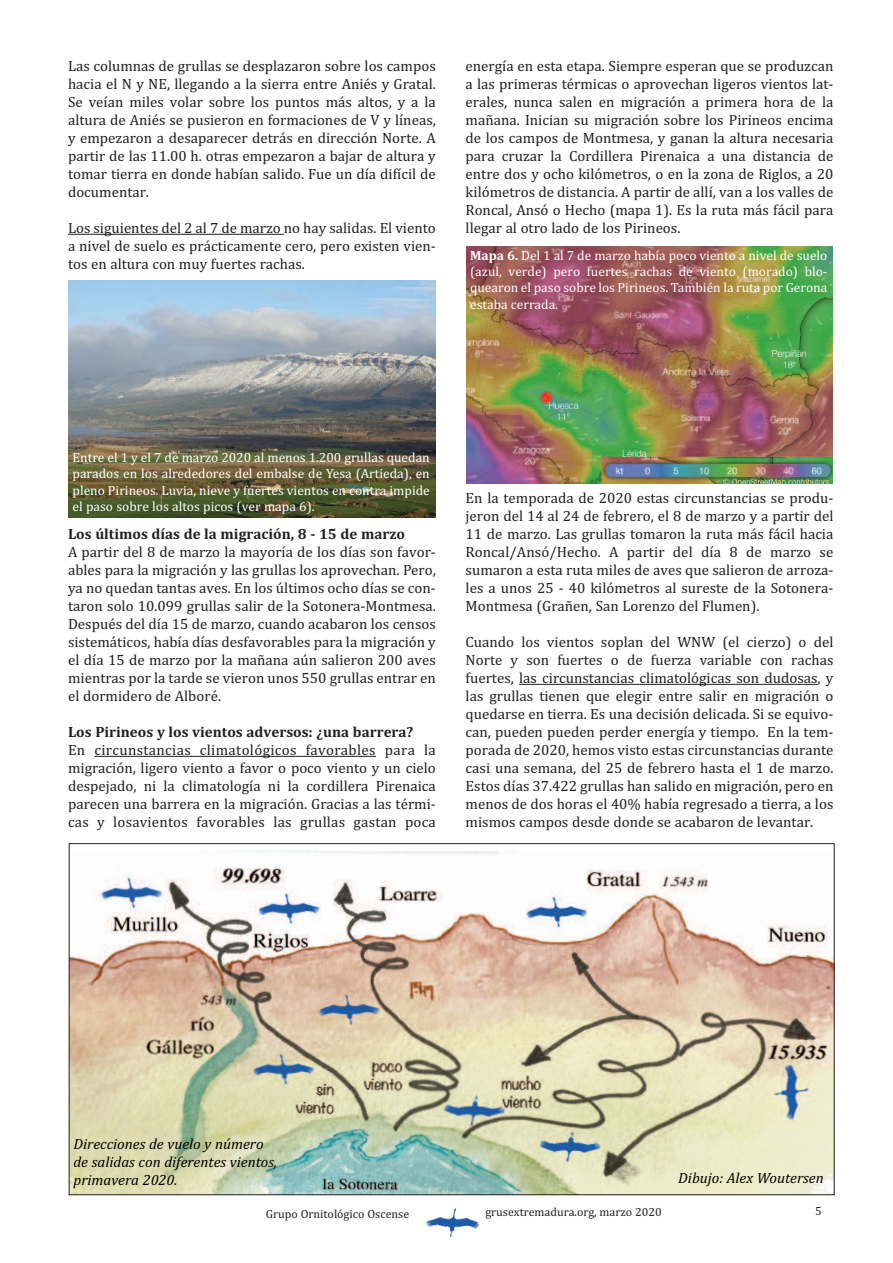
<style>
.page{position:relative;width:893px;height:1263px;background:#fff}
.page>*{position:absolute;margin:0;border:0;box-sizing:border-box;transform-origin:0 0}
.t1{font:15px/18px "Cambria";color:#231f20;text-align:justify}
.t2{font:italic 15px/18px "Cambria";color:#000}
.t3{font:700 15px "Cambria";color:#231f20}
.t4{font:13.5px/16.2px "Cambria";color:#fff;text-align:justify}
.t5{font:12px "Cambria";color:#231f20}
.s1{font-weight:700}
</style>
<div class="page">
<hr style="left:68px;top:234px;width:216px;height:1px;background:#231f20">
<hr style="left:94px;top:756px;width:282px;height:1px;background:#231f20">
<hr style="left:519px;top:684px;width:299px;height:1px;background:#231f20">
<img style="left:426px;top:1208px;width:54px;height:30px">
<img style="left:68px;top:281px;width:367px;height:237px">
<img style="left:466px;top:246px;width:367px;height:237px">
<img style="left:71px;top:850px;width:761px;height:343px">
<p class="t1" style="left:68px;top:57px;width:369px">Las columnas de grullas se desplazaron sobre los campos hacia el N y NE, llegando a la sierra entre Aniés y Gratal.<br>Se veían miles volar sobre los puntos más altos, y a la altura de Aniés se pusieron en formaciones de V y líneas, y empezaron a desaparecer detrás en dirección Norte. A partir de las 11.00 h. otras empezaron a bajar de altura y tomar tierra en donde habían salido. Fue un día difícil de documentar.</p>
<p class="t1" style="left:68px;top:219px;width:369px">Los siguientes del 2 al 7 de marzo no hay salidas. El viento a nivel de suelo es prácticamente cero, pero existen vien&shy;tos en altura con muy fuertes rachas.</p>
<p class="t1" style="left:466px;top:57px;width:369px">energía en esta etapa. Siempre esperan que se produzcan a las primeras térmicas o aprovechan ligeros vientos lat&shy;erales, nunca salen en migración a primera hora de la mañana. Inician su migración sobre los Pirineos encima de los campos de Montmesa, y ganan la altura necesaria para cruzar la Cordillera Pirenaica a una distancia de entre dos y ocho kilómetros, o en la zona de Riglos, a 20 kilómetros de distancia. A partir de allí, van a los valles de Roncal, Ansó o Hecho (mapa 1). Es la ruta más fácil para llegar al otro lado de los Pirineos.</p>
<p class="t4" style="left:470px;top:247px;width:359px"><span class="s1">Mapa 6.</span> Del 1 al 7 de marzo había poco viento a nivel de suelo (azul, verde) pero fuertes rachas de viento (morado) blo&shy;quearon el paso sobre los Pirineos. También la ruta por Gerona estaba cerrada.</p>
<p class="t4" style="left:73px;top:449px;width:359px">Entre el 1 y el 7 de marzo 2020 al menos 1.200 grullas quedan parados en los alrededores del embalse de Yesa (Artieda), en pleno Pirineos. Luvia, nieve y fuertes vientos en contra impide el paso sobre los altos picos (ver mapa 6).</p>
<p class="t3" style="left:68px;top:525px;width:339px">Los últimos días de la migración, 8 - 15 de marzo</p>
<p class="t1" style="left:68px;top:543px;width:369px">A partir del 8 de marzo la mayoría de los días son favor&shy;ables para la migración y las grullas los aprovechan. Pero, ya no quedan tantas aves. En los últimos ocho días se con&shy;taron solo 10.099 grullas salir de la Sotonera-Montmesa.<br>Después del día 15 de marzo, cuando acabaron los censos sistemáticos, había días desfavorables para la migración y el día 15 de marzo por la mañana aún salieron 200 aves mientras por la tarde se vieron unos 550 grullas entrar en el dormidero de Alboré.</p>
<p class="t3" style="left:68px;top:723px;width:347px">Los Pirineos y los vientos adversos: ¿una barrera?</p>
<p class="t1" style="left:68px;top:741px;width:369px">En circunstancias climatológicos favorables para la migración, ligero viento a favor o poco viento y un cielo despejado, ni la climatología ni la cordillera Pirenaica parecen una barrera en la migración. Gracias a las térmi&shy;cas y losavientos favorables las grullas gastan poca</p>
<p class="t1" style="left:466px;top:489px;width:369px">En la temporada de 2020 estas circunstancias se produ&shy;jeron del 14 al 24 de febrero, el 8 de marzo y a partir del 11 de marzo. Las grullas tomaron la ruta más fácil hacia Roncal/Ansó/Hecho. A partir del día 8 de marzo se sumaron a esta ruta miles de aves que salieron de arroza&shy;les a unos 25 - 40 kilómetros al sureste de la Sotonera-Montmesa (Grañen, San Lorenzo del Flumen).</p>
<p class="t1" style="left:466px;top:633px;width:369px">Cuando los vientos soplan del WNW (el cierzo) o del Norte y son fuertes o de fuerza variable con rachas fuertes, las circunstancias climatológicas son dudosas, y las grullas tienen que elegir entre salir en migración o quedarse en tierra. Es una decisión delicada. Si se equivo&shy;can, pueden pueden perder energía y tiempo. En la tem&shy;porada de 2020, hemos visto estas circunstancias durante casi una semana, del 25 de febrero hasta el 1 de marzo.<br>Estos días 37.422 grullas han salido en migración, pero en menos de dos horas el 40% había regresado a tierra, a los mismos campos desde donde se acabaron de levantar.</p>
<p class="t2" style="left:73px;top:1135px;width:205px">Direcciones de vuelo y número de salidas con diferentes vientos, primavera 2020.</p>
<p class="t2" style="left:678px;top:1169px;width:147px">Dibujo: Alex Woutersen</p>
<p class="t5" style="left:266px;top:1207px;width:145px">Grupo Ornitológico Oscense</p>
<p class="t5" style="left:485px;top:1205px;width:178px">grusextremadura.org, marzo 2020</p>
<p class="t5" style="left:815px;top:1204px;width:8px">5</p>
</div>
